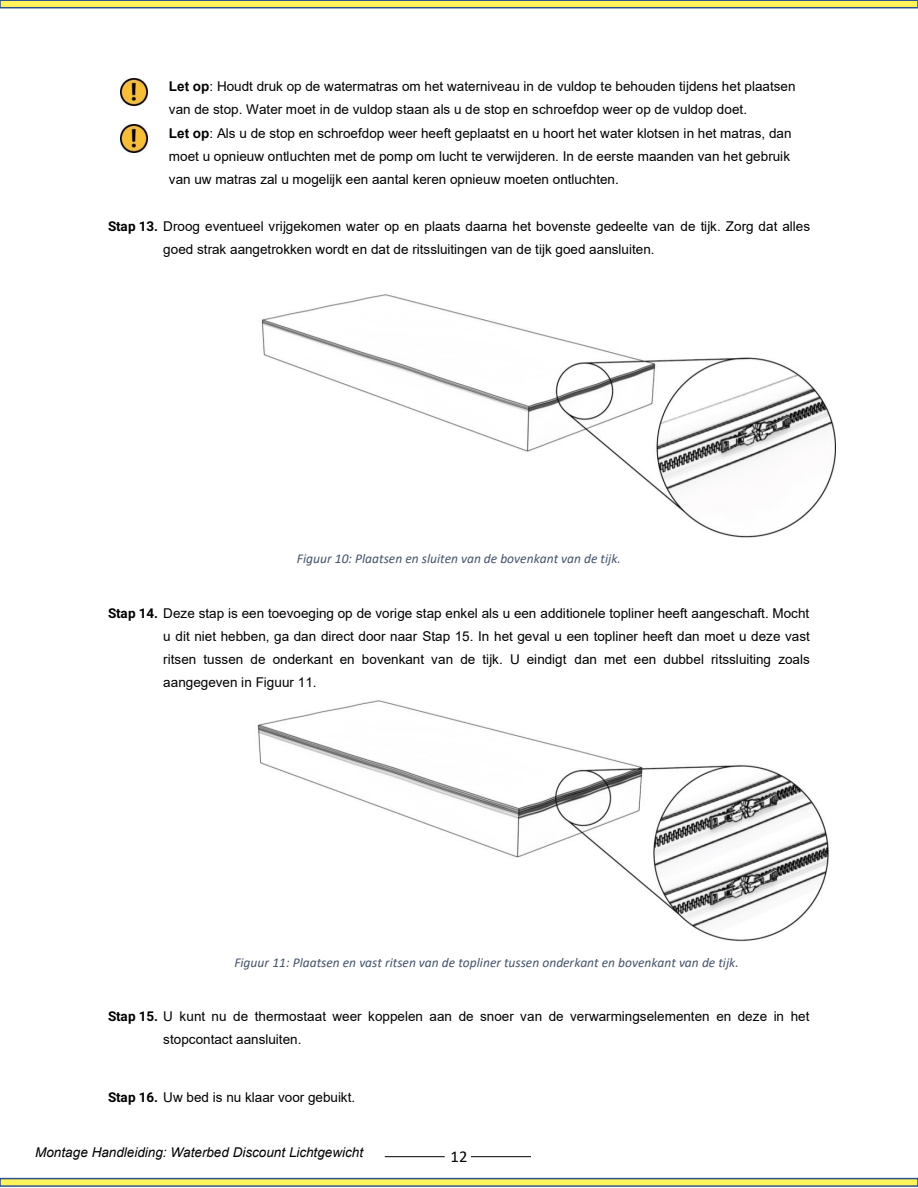
<style>
.page{position:relative;width:918px;height:1188px;background:#fff}
.page>*{position:absolute;margin:0;border:0;box-sizing:border-box;transform-origin:0 0}
.t1{font:16.5px "Calibri";color:#000}
.t2{font:13.5px/23.2px "Arial";letter-spacing:.005em;color:#000}
.t3{font:italic 13.5px "Calibri";color:#44546a}
.t4{font:italic 13.5px "Arial";letter-spacing:.005em;color:#000}
.s1{font-weight:700}
.s2{font-family:"Roboto"}
</style>
<div class="page">
<hr style="left:471px;top:1156px;width:60px;height:1px;background:#000">
<hr style="left:385px;top:1156px;width:60px;height:1px;background:#000">
<div style="left:0;top:1179px;width:918px;height:7px;background:#fef35a"></div>
<div style="left:0;top:1178px;width:918px;height:9px;border:2px solid #2f528f"></div>
<div style="left:0;top:0;width:918px;height:8px;background:#fef35a"></div>
<div style="left:0;top:0;width:918px;height:8px;border:2px solid #2f528f"></div>
<img style="left:121px;top:78px;width:27px;height:27px">
<img style="left:121px;top:125px;width:27px;height:27px">
<img style="left:261px;top:294px;width:574px;height:244px">
<img style="left:257px;top:700px;width:572px;height:242px">
<p class="t2" style="left:169px;top:74px;width:628px"><span class="s1">Let op</span>: Houdt druk op de watermatras om het waterniveau in de vuldop te behouden tijdens het plaatsen van de stop. Water moet in de vuldop staan als u de stop en schroefdop weer op de vuldop doet.<br><span class="s1">Let op</span>: Als u de stop en schroefdop weer heeft geplaatst en u hoort het water klotsen in het matras, dan moet u opnieuw ontluchten met de pomp om lucht te verwijderen. In de eerste maanden van het gebruik van uw matras zal u mogelijk een aantal keren opnieuw moeten ontluchten.</p>
<p class="t2" style="left:163px;top:214px;width:648px;text-indent:-55px"><span class="s2">Stap 13.</span> Droog eventueel vrijgekomen water op en plaats daarna het bovenste gedeelte van de tijk. Zorg dat alles goed strak aangetrokken wordt en dat de ritssluitingen van de tijk goed aansluiten.</p>
<p class="t3" style="left:297px;top:549px;width:326px">Figuur 10: Plaatsen en sluiten van de bovenkant van de tijk.</p>
<p class="t2" style="left:163px;top:601px;width:648px;text-align:justify;text-indent:-55px"><span class="s2">Stap 14.</span> Deze stap is een toevoeging op de vorige stap enkel als u een additionele topliner heeft aangeschaft. Mocht u dit niet hebben, ga dan direct door naar Stap 15. In het geval u een topliner heeft dan moet u deze vast ritsen tussen de onderkant en bovenkant van de tijk. U eindigt dan met een dubbel ritssluiting zoals aangegeven in Figuur 11.</p>
<p class="t3" style="left:234px;top:953px;width:506px">Figuur 11: Plaatsen en vast ritsen van de topliner tussen onderkant en bovenkant van de tijk.</p>
<p class="t2" style="left:163px;top:1005px;width:648px;text-indent:-55px"><span class="s2">Stap 15.</span> U kunt nu de thermostaat weer koppelen aan de snoer van de verwarmingselementen en deze in het stopcontact aansluiten.</p>
<p class="t2" style="left:108px;top:1085px;width:249px"><span class="s2">Stap 16.</span> Uw bed is nu klaar voor gebuikt.</p>
<p class="t4" style="left:35px;top:1144px;width:329px">Montage Handleiding: Waterbed Discount Lichtgewicht</p>
<p class="t1" style="left:451px;top:1146px;width:18px">12</p>
</div>
